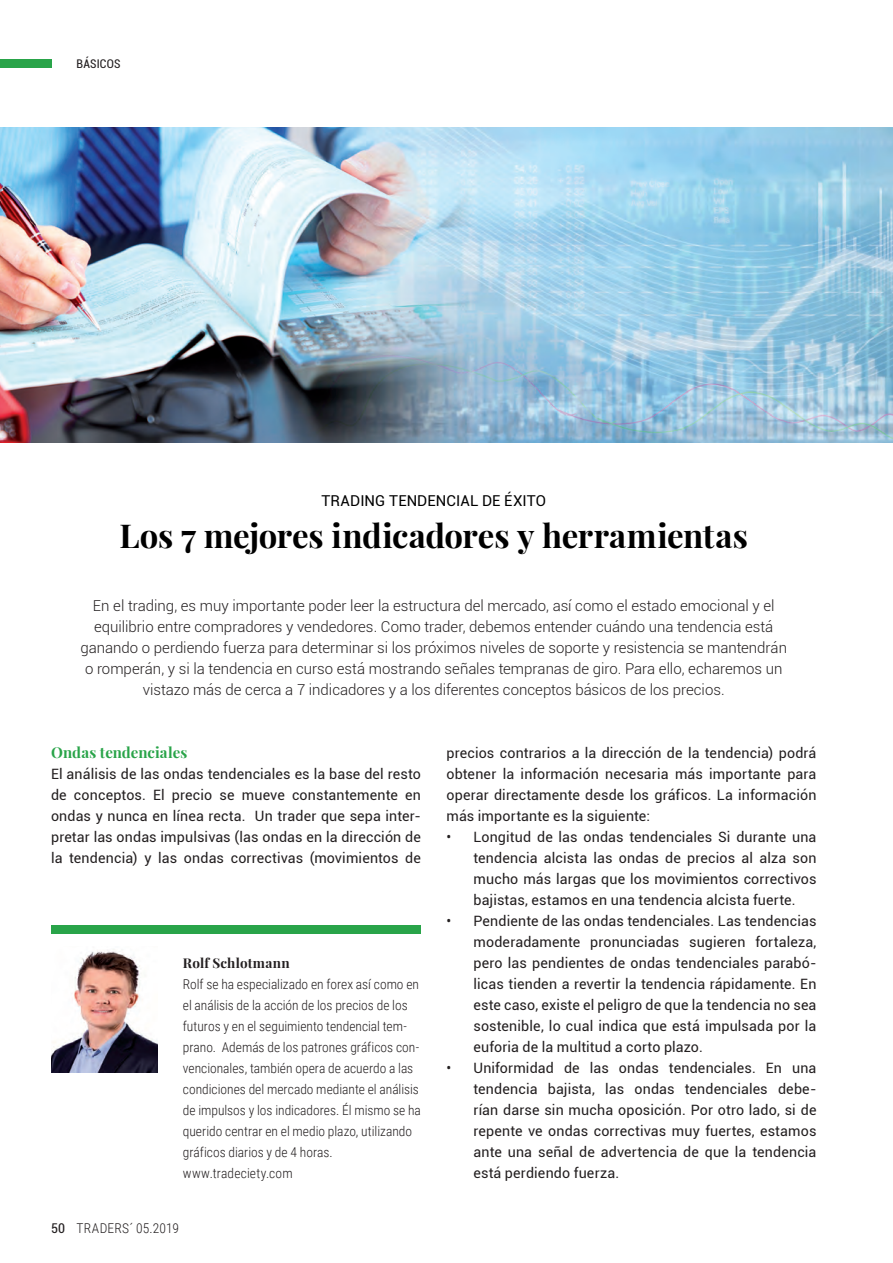
<style>
.page{position:relative;width:893px;height:1263px;background:#fff}
.page>*{position:absolute;margin:0;border:0;box-sizing:border-box;transform-origin:0 0}
.t1{font:700 33px "Playfair Display";letter-spacing:-.005em;color:#000}
.t2{font:300 15px/21px "Roboto";color:#231f20;text-align:center}
.t3{font:15px "Roboto";letter-spacing:.005em;color:#000}
.t4{font:700 15px "Playfair Display";letter-spacing:.005em;color:#29a449}
.t5{font:14.25px/21px "Roboto";letter-spacing:.01em;color:#231f20;text-align:justify}
.t6{font:300 13.5px/21px "Roboto Condensed";color:#231f20}
.t7{font:700 13.5px "Playfair Display";letter-spacing:.02em;color:#231f20}
.t8{font:condensed 12px "Roboto";letter-spacing:.015em;color:#231f20}
.s1{font-family:"Roboto";font-weight:400;font-stretch:condensed}
</style>
<div class="page">
<img style="left:51px;top:949px;width:106px;height:123px">
<div style="left:51px;top:925px;width:370px;height:9px;background:#29a449"></div>
<img style="left:0;top:128px;width:893px;height:315px">
<div style="left:0;top:60px;width:51px;height:8px;background:#29a449"></div>
<p class="t8" style="left:77px;top:55px;width:46px">BÁSICOS</p>
<p class="t3" style="left:321px;top:490px;width:226px">TRADING TENDENCIAL DE ÉXITO</p>
<h1 class="t1" style="left:119px;top:514px;width:630px">Los 7 mejores indicadores y herramientas</h1>
<p class="t2" style="left:80px;top:594px;width:708px">En el trading, es muy importante poder leer la estructura del mercado, así como el estado emocional y el equilibrio entre compradores y vendedores. Como trader, debemos entender cuándo una tendencia está ganando o perdiendo fuerza para determinar si los próximos niveles de soporte y resistencia se mantendrán o romperán, y si la tendencia en curso está mostrando señales tempranas de giro. Para ello, echaremos un vistazo más de cerca a 7 indicadores y a los diferentes conceptos básicos de los precios.</p>
<p class="t4" style="left:51px;top:742px;width:138px">Ondas tendenciales</p>
<p class="t5" style="left:51px;top:762px;width:371px">El análisis de las ondas tendenciales es la base del resto de conceptos. El precio se mueve constantemente en ondas y nunca en línea recta. Un trader que sepa inter&shy;pretar las ondas impulsivas (las ondas en la dirección de la tendencia) y las ondas correctivas (movimientos de</p>
<p class="t7" style="left:183px;top:954px;width:108px">Rolf Schlotmann</p>
<p class="t6" style="left:183px;top:973px;width:240px">Rolf se ha especializado en forex así como en el análisis de la acción de los precios de los futuros y en el seguimiento tendencial tem&shy;prano. Además de los patrones gráficos con&shy;vencionales, también opera de acuerdo a las condiciones del mercado mediante el análisis de impulsos y los indicadores. Él mismo se ha querido centrar en el medio plazo, utilizando gráficos diarios y de 4 horas. www.tradeciety.com</p>
<p class="t6" style="left:51px;top:1217px;width:129px"><span class="s1">50</span> TRADERS´ 05.2019</p>
<p class="t5" style="left:446px;top:741px;width:371px">precios contrarios a la dirección de la tendencia) podrá obtener la información necesaria más importante para operar directamente desde los gráficos. La información más importante es la siguiente:</p>
<p class="t5" style="left:473px;top:825px;width:344px;text-indent:-27px">• Longitud de las ondas tendenciales Si durante una tendencia alcista las ondas de precios al alza son mucho más largas que los movimientos correctivos bajistas, estamos en una tendencia alcista fuerte.</p>
<p class="t5" style="left:473px;top:910px;width:344px;text-indent:-27px">• Pendiente de las ondas tendenciales. Las tendencias moderadamente pronunciadas sugieren fortaleza, pero las pendientes de ondas tendenciales parabó&shy;licas tienden a revertir la tendencia rápidamente. En este caso, existe el peligro de que la tendencia no sea sostenible, lo cual indica que está impulsada por la euforia de la multitud a corto plazo.</p>
<p class="t5" style="left:473px;top:1057px;width:344px;text-indent:-27px">• Uniformidad de las ondas tendenciales. En una tendencia bajista, las ondas tendenciales debe&shy;rían darse sin mucha oposición. Por otro lado, si de repente ve ondas correctivas muy fuertes, estamos ante una señal de advertencia de que la tendencia está perdiendo fuerza.</p>
</div>
